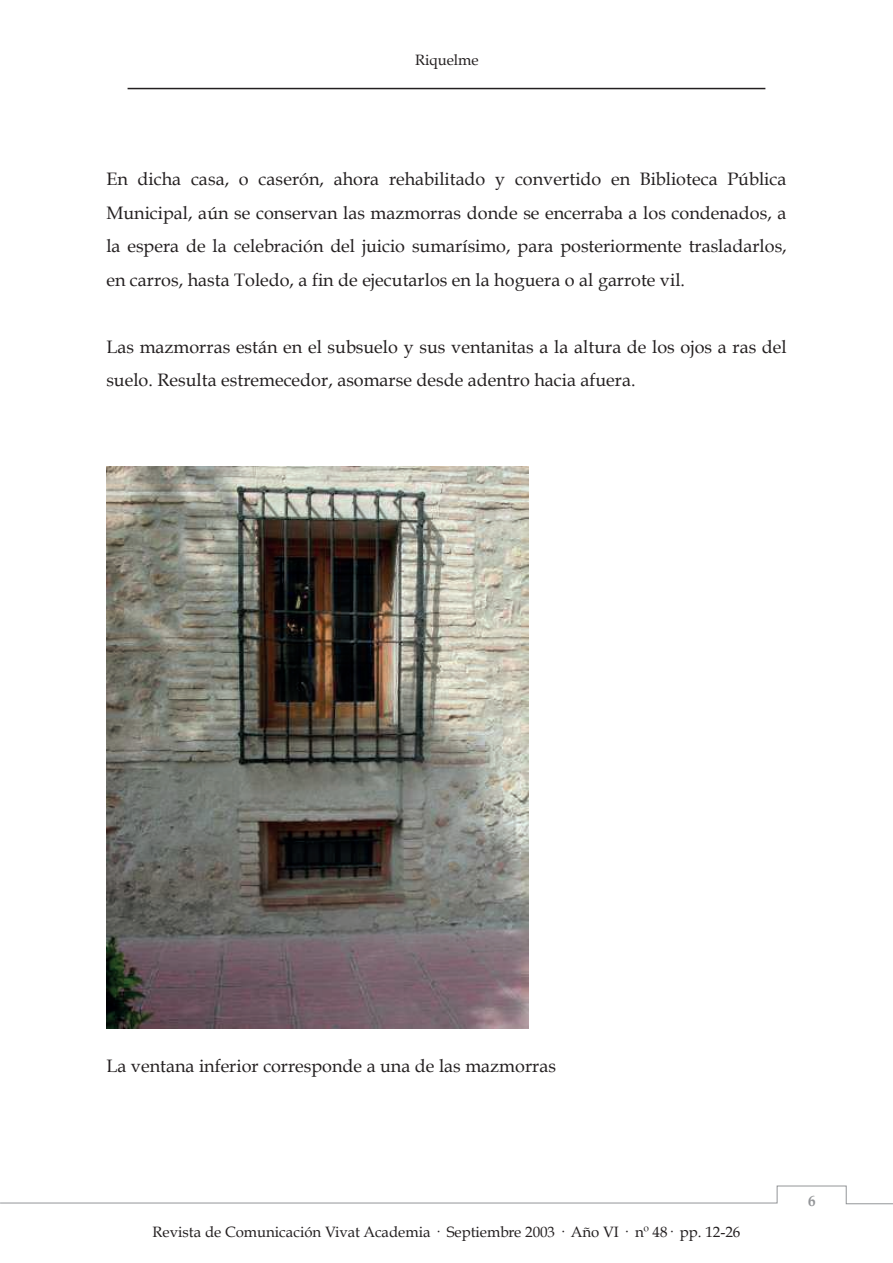
<style>
.page{position:relative;width:893px;height:1263px;background:#fff}
.page>*{position:absolute;margin:0;border:0;box-sizing:border-box;transform-origin:0 0}
.t1{font:18px/33.6px "Book Antiqua";color:#231f20;text-align:justify}
.t2{font:18px "Book Antiqua";color:#9e9fa3}
.t3{font:15px "Book Antiqua";color:#231f20}
.t4{font:700 15px "Book Antiqua";color:#939598}
</style>
<div class="page">
<img style="left:106px;top:466px;width:422px;height:563px">
<hr style="left:128px;top:88px;width:637px;height:1px;background:#231f20">
<svg style="left:0;top:1185px;width:893px;height:20px"></svg>
<p class="t3" style="left:415px;top:51px;width:65px">Riquelme</p>
<p class="t1" style="left:106px;top:162px;width:682px">En dicha casa, o caserón, ahora rehabilitado y convertido en Biblioteca Pública Municipal, aún se conservan las mazmorras donde se encerraba a los condenados, a la espera de la celebración del juicio sumarísimo, para posteriormente trasladarlos, en carros, hasta Toledo, a fin de ejecutarlos en la hoguera o al garrote vil.</p>
<p class="t1" style="left:106px;top:330px;width:682px">Las mazmorras están en el subsuelo y sus ventanitas a la altura de los ojos a ras del suelo. Resulta estremecedor, asomarse desde adentro hacia afuera.</p>
<p class="t1" style="left:106px;top:1049px;width:451px">La ventana inferior corresponde a una de las mazmorras</p>
<p class="t3" style="left:153px;top:1222px;width:589px">Revista de Comunicación Vivat Academia · Septiembre 2003 · Año VI · nº 48· pp. 12-26</p>
<p class="t4" style="left:808px;top:1192px;width:9px">6</p>
<p class="t2" style="left:806px;top:1199px;width:10px">6</p>
</div>
